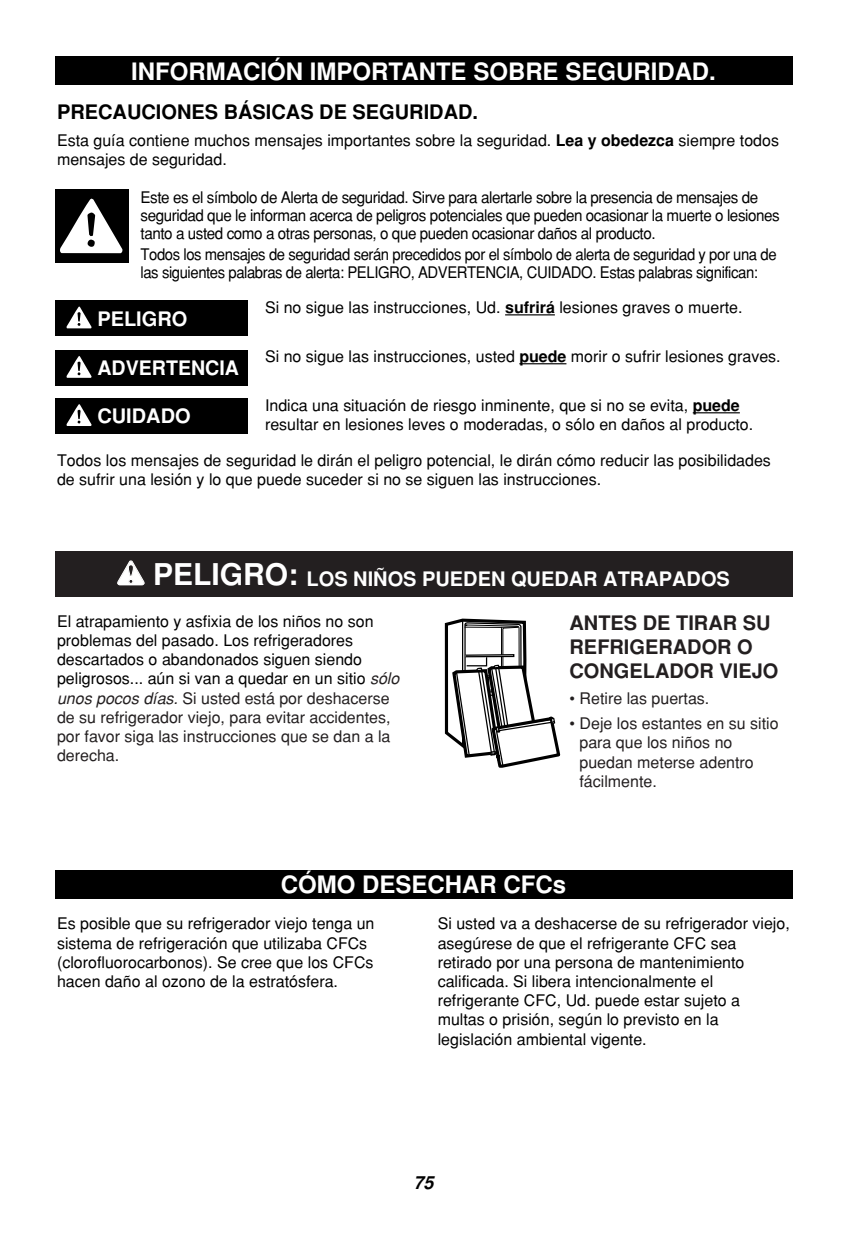
<style>
.page{position:relative;width:850px;height:1246px;background:#fff}
.page>*{position:absolute;margin:0;border:0;box-sizing:border-box;transform-origin:0 0}
.t1{font:700 24px "Helvetica";color:#fff}
.t2{font:700 20px "Helvetica";color:#fff}
.t3{font:700 20px/24px "Helvetica";color:#231f20}
.t4{font:700 20px "Helvetica";color:#000}
.t5{font:italic 700 18px "Helvetica";color:#000}
.t6{font:16px/19.2px "Helvetica";color:#000}
.t7{font:16px/18px "Helvetica";letter-spacing:-.03em;color:#000;scale:.95 1}
.t8{font:16px/18px "Helvetica";letter-spacing:-.03em;color:#000;scale:.93 1}
.t9{font:16px/19.2px "Helvetica";color:#231f20}
.s1{font-weight:700}
.s2{font-size:30px}
.s3{font-style:italic;color:#231f20}
.s4{color:#231f20}
</style>
<div class="page">
<div style="left:55px;top:57px;width:737px;height:28px;background:#000"></div>
<hr style="left:505px;top:314px;width:50px;height:1px;background:#000">
<hr style="left:519px;top:363px;width:47px;height:1px;background:#000">
<hr style="left:693px;top:412px;width:47px;height:1px;background:#000">
<div style="left:55px;top:189px;width:74px;height:74px;background:#000"></div>
<svg style="left:60px;top:199px;width:63px;height:54px"></svg>
<div style="left:55px;top:350px;width:193px;height:35px;background:#000"></div>
<svg style="left:66px;top:356px;width:26px;height:22px"></svg>
<div style="left:55px;top:398px;width:193px;height:35px;background:#000"></div>
<svg style="left:66px;top:404px;width:26px;height:22px"></svg>
<div style="left:55px;top:301px;width:193px;height:35px;background:#000"></div>
<svg style="left:66px;top:307px;width:26px;height:21px"></svg>
<div style="left:55px;top:551px;width:737px;height:45px;background:#231f20"></div>
<svg style="left:444px;top:618px;width:117px;height:150px"></svg>
<div style="left:55px;top:870px;width:737px;height:29px;background:#000"></div>
<h1 class="t1" style="left:131px;top:62px;width:586px">INFORMACIÓN IMPORTANTE SOBRE SEGURIDAD.</h1>
<p class="t4" style="left:57px;top:104px;width:423px">PRECAUCIONES BÁSICAS DE SEGURIDAD.</p>
<p class="t6" style="left:57px;top:132px;width:723px">Esta guía contiene muchos mensajes importantes sobre la seguridad. <span class="s1">Lea y obedezca</span> siempre todos mensajes de seguridad.</p>
<p class="t7" style="left:141px;top:190px;width:674px">Este es el símbolo de Alerta de seguridad. Sirve para alertarle sobre la presencia de mensajes de seguridad que le informan acerca de peligros potenciales que pueden ocasionar la muerte o lesiones tanto a usted como a otras personas, o que pueden ocasionar daños al producto.</p>
<p class="t8" style="left:141px;top:246px;width:685px">Todos los mensajes de seguridad serán precedidos por el símbolo de alerta de seguridad y por una de las siguientes palabras de alerta: PELIGRO, ADVERTENCIA, CUIDADO. Estas palabras significan:</p>
<p class="t6" style="left:265px;top:299px;width:479px">Si no sigue las instrucciones, Ud. <span class="s1">sufrirá</span> lesiones graves o muerte.</p>
<p class="t6" style="left:265px;top:348px;width:517px">Si no sigue las instrucciones, usted <span class="s1">puede</span> morir o sufrir lesiones graves.</p>
<p class="t6" style="left:265px;top:397px;width:490px">Indica una situación de riesgo inminente, que si no se evita, <span class="s1">puede </span>resultar en lesiones leves o moderadas, o sólo en daños al producto.</p>
<p class="t6" style="left:57px;top:452px;width:715px">Todos los mensajes de seguridad le dirán el peligro potencial, le dirán cómo reducir las posibilidades de sufrir una lesión y lo que puede suceder si no se siguen las instrucciones.</p>
<p class="t2" style="left:97px;top:311px;width:91px">PELIGRO</p>
<p class="t2" style="left:97px;top:361px;width:143px">ADVERTENCIA</p>
<p class="t2" style="left:97px;top:409px;width:95px">CUIDADO</p>
<p class="t2" style="left:153px;top:572px;width:578px"><span class="s2">PELIGRO:</span> LOS NIÑOS PUEDEN QUEDAR ATRAPADOS</p>
<p class="t6" style="left:57px;top:613px;width:344px">El atrapamiento y asfixia de los niños no son problemas del pasado. Los refrigeradores descartados o abandonados siguen siendo peligrosos... aún si van a quedar en un sitio <span class="s3">sólo unos pocos días.</span> <span class="s4">Si usted está por deshacerse de su refrigerador viejo, para evitar accidentes, por favor siga las instrucciones que se dan a la derecha.</span></p>
<p class="t3" style="left:570px;top:613px;width:210px">ANTES DE TIRAR SU<br>REFRIGERADOR O<br>CONGELADOR VIEJO</p>
<p class="t9" style="left:570px;top:691px;width:141px">• Retire las puertas.</p>
<p class="t9" style="left:580px;top:716px;width:201px;text-indent:-10px">• Deje los estantes en su sitio para que los niños no puedan meterse adentro fácilmente.</p>
<h1 class="t1" style="left:281px;top:876px;width:287px">CÓMO DESECHAR CFCs</h1>
<p class="t6" style="left:57px;top:916px;width:319px">Es posible que su refrigerador viejo tenga un sistema de refrigeración que utilizaba CFCs (clorofluorocarbonos). Se cree que los CFCs hacen daño al ozono de la estratósfera.</p>
<p class="t6" style="left:438px;top:916px;width:354px">Si usted va a deshacerse de su refrigerador viejo, asegúrese de que el refrigerante CFC sea retirado por una persona de mantenimiento calificada. Si libera intencionalmente el refrigerante CFC, Ud. puede estar sujeto a multas o prisión, según lo previsto en la legislación ambiental vigente.</p>
<p class="t5" style="left:414px;top:1176px;width:22px">75</p>
</div>
